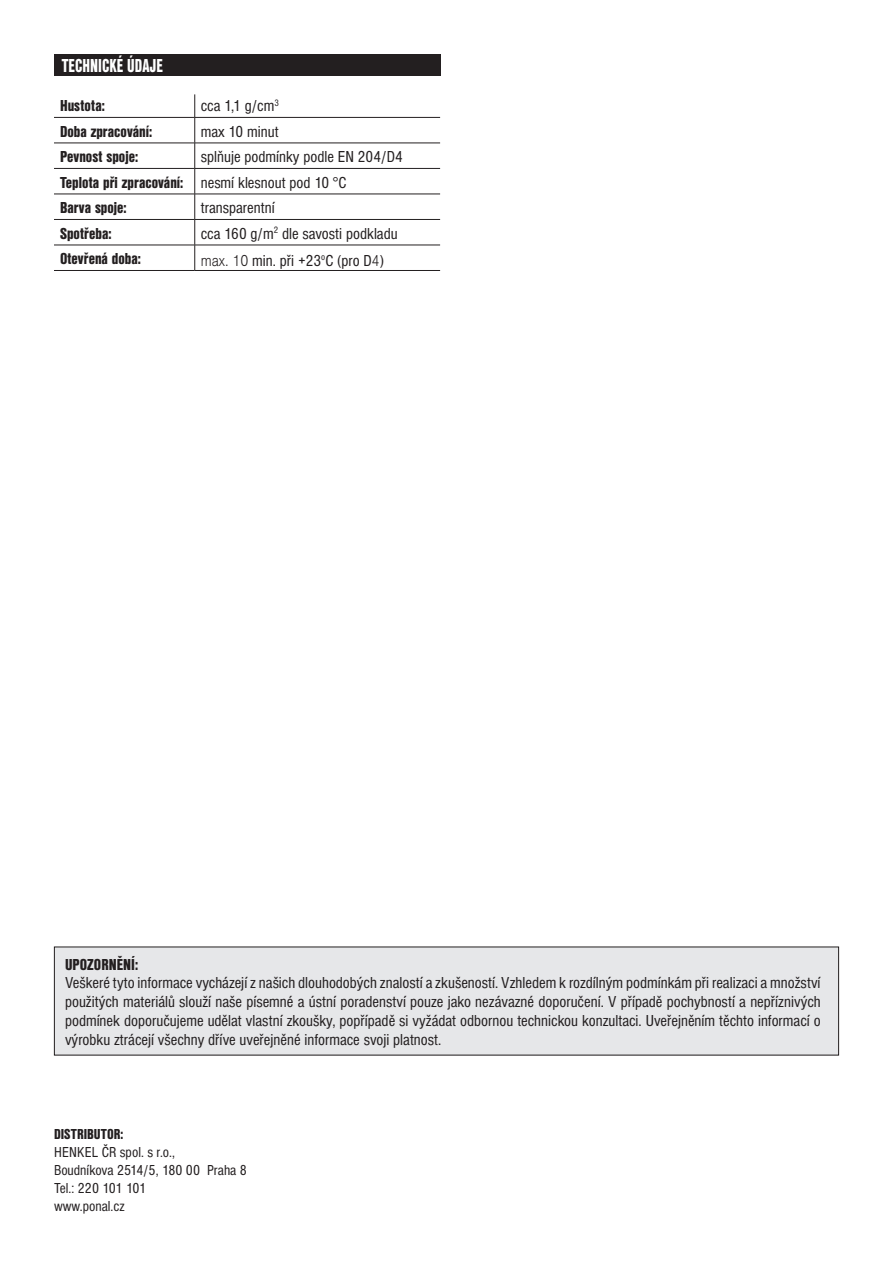
<style>
.page{position:relative;width:893px;height:1263px;background:#fff}
.page>*{position:absolute;margin:0;border:0;box-sizing:border-box;transform-origin:0 0}
.t1{font:19.5px "Nimbus Sans DOT Blac Cond";color:#fff;scale:.85 1}
.t2{font:condensed 16.5px/18.8px "Nimbus Sans DOT";color:#231f20;text-align:justify}
.t3{font:16.5px/25.5px "Nimbus Sans DOT Blac Cond";color:#231f20}
.t4{font:condensed 15px/18px "Nimbus Sans DOT";color:#231f20}
.t5{font:15px "Nimbus Sans DOT Blac Cond";color:#231f20}
.s1{font-family:"Nimbus Sans DOT";font-stretch:condensed}
.s2{font-family:"Nimbus Sans DOT Ligh";font-stretch:normal}
</style>
<div class="page">
<div style="left:54px;top:54px;width:386px;height:22px;background:#231f20"></div>
<div style="left:54px;top:947px;width:785px;height:108px;background:#e6e7e9"></div>
<hr style="left:54px;top:117px;width:141px;height:1px;background:#231f20">
<hr style="left:195px;top:117px;width:245px;height:1px;background:#231f20">
<svg style="left:194px;top:94px;width:1px;height:176px"></svg>
<hr style="left:54px;top:143px;width:141px;height:1px;background:#231f20">
<hr style="left:195px;top:143px;width:245px;height:1px;background:#231f20">
<hr style="left:54px;top:168px;width:141px;height:1px;background:#231f20">
<hr style="left:195px;top:168px;width:245px;height:1px;background:#231f20">
<hr style="left:54px;top:194px;width:141px;height:1px;background:#231f20">
<hr style="left:195px;top:194px;width:245px;height:1px;background:#231f20">
<hr style="left:54px;top:219px;width:141px;height:1px;background:#231f20">
<hr style="left:195px;top:219px;width:245px;height:1px;background:#231f20">
<hr style="left:54px;top:270px;width:141px;height:1px;background:#231f20">
<hr style="left:195px;top:270px;width:245px;height:1px;background:#231f20">
<hr style="left:54px;top:245px;width:141px;height:1px;background:#231f20">
<hr style="left:195px;top:245px;width:245px;height:1px;background:#231f20">
<p class="t1" style="left:62px;top:54px;width:121px">TECHNICKÉ ÚDAJE</p>
<p class="t3" style="left:60px;top:93px;width:46px">Hustota:</p>
<p class="t2" style="left:201px;top:97px;width:80px">cca 1,1 g/cm<sup>3</sup></p>
<p class="t3" style="left:60px;top:119px;width:94px">Doba zpracování:</p>
<p class="t2" style="left:201px;top:122px;width:79px">max 10 minut</p>
<p class="t3" style="left:60px;top:144px;width:80px">Pevnost spoje:</p>
<p class="t2" style="left:201px;top:148px;width:204px">splňuje podmínky podle EN 204/D4</p>
<p class="t3" style="left:60px;top:170px;width:288px">Teplota při zpracování: <span class="s1">nesmí klesnout pod 10 °C<br></span>Barva spoje:</p>
<p class="t2" style="left:201px;top:199px;width:75px">transparentní</p>
<p class="t3" style="left:60px;top:221px;width:53px">Spotřeba:</p>
<p class="t2" style="left:201px;top:224px;width:198px">cca 160 g/m<sup>2</sup> dle savosti podkladu</p>
<p class="t3" style="left:60px;top:246px;width:82px">Otevřená doba:</p>
<p class="t2" style="left:201px;top:251px;width:185px"><span class="s2">max. 10</span> min. při +23<sup>o</sup>C (pro D<span class="s2">4</span>)</p>
<p class="t3" style="left:65px;top:951px;width:75px">UPOZORNĚNÍ:</p>
<p class="t2" style="left:65px;top:974px;width:757px">Veškeré tyto informace vycházejí z našich dlouhodobých znalostí a zkušeností. Vzhledem k rozdílným podmínkám při realizaci a množství použitých materiálů slouží naše písemné a ústní poradenství pouze jako nezávazné doporučení. V případě pochybností a nepříznivých podmínek doporučujeme udělat vlastní zkoušky, popřípadě si vyžádat odbornou technickou konzultaci. Uveřejněním těchto informací o výrobku ztrácejí všechny dříve uveřejněné informace svoji platnost.</p>
<p class="t5" style="left:54px;top:1126px;width:71px">DISTRIBUTOR:</p>
<p class="t4" style="left:54px;top:1144px;width:195px">HENKEL ČR spol. s r.o.,<br>Boudníkova 2514/5, 180 00 Praha 8<br>Tel.: 220 101 101<br>www.ponal.cz</p>
</div>
